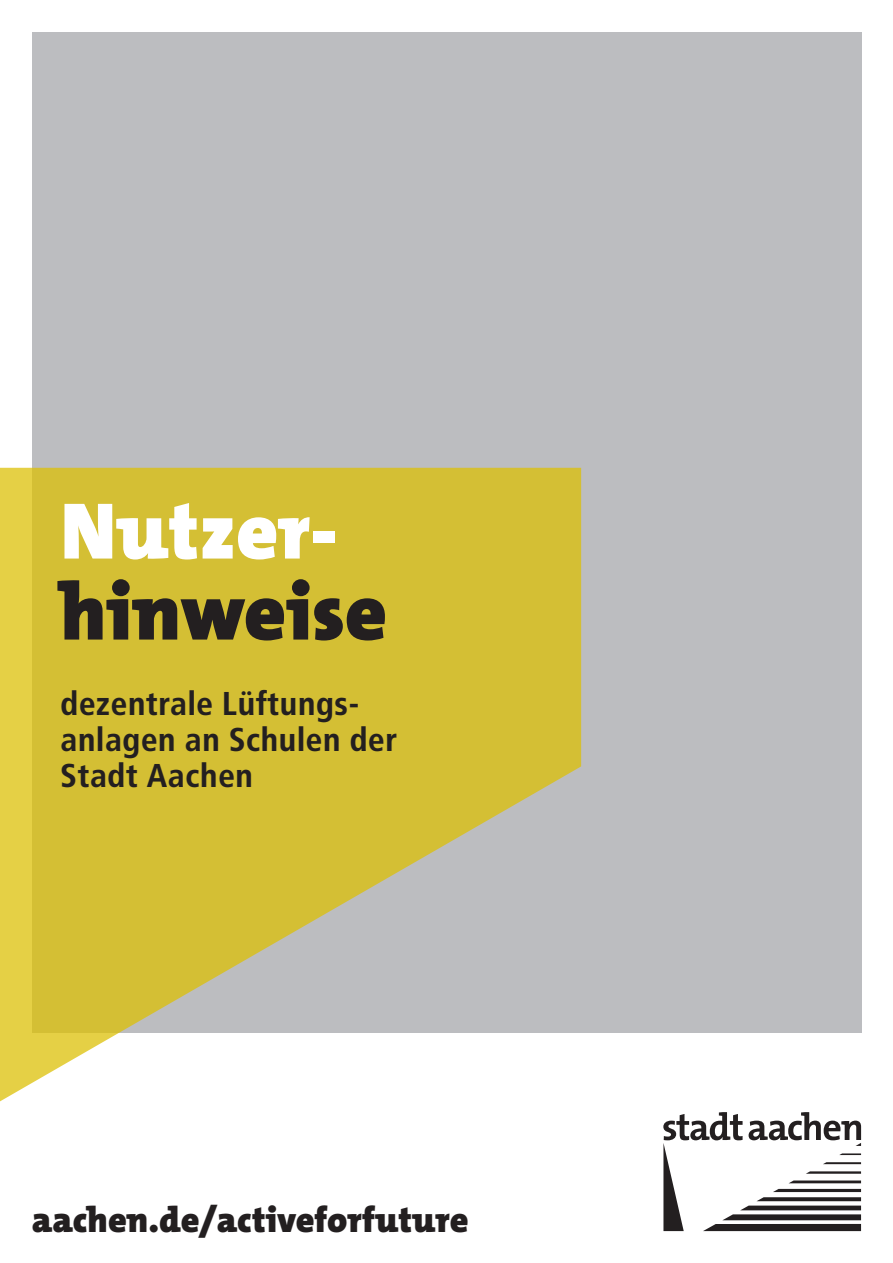
<style>
.page{position:relative;width:893px;height:1263px;background:#fff}
.page>*{position:absolute;margin:0;border:0;box-sizing:border-box;transform-origin:0 0}
.t1{font:900 81px "The Mix Os F";color:#231f20}
.t2{font:900 81px "The Mix Os F";color:#fff}
.t3{font:900 36px "The Mix Os F";color:#231f20}
.t4{font:700 33px/36px "Transit Pro";color:#231f20}
</style>
<div class="page">
<div style="left:32px;top:32px;width:829px;height:1000px;background:#bcbdc0"></div>
<svg style="left:663px;top:1112px;width:198px;height:119px"></svg>
<svg style="left:0;top:468px;width:581px;height:633px;fill:#d4bf34"></svg>
<h1 class="t2" style="left:61px;top:479px;width:278px">Nutzer-</h1>
<h1 class="t1" style="left:61px;top:560px;width:328px">hinweise</h1>
<p class="t4" style="left:61px;top:685px;width:339px">dezentrale Lüftungs&shy;anlagen an Schulen der<br>Stadt Aachen</p>
<p class="t3" style="left:32px;top:1197px;width:438px">aachen.de/activeforfuture</p>
</div>
